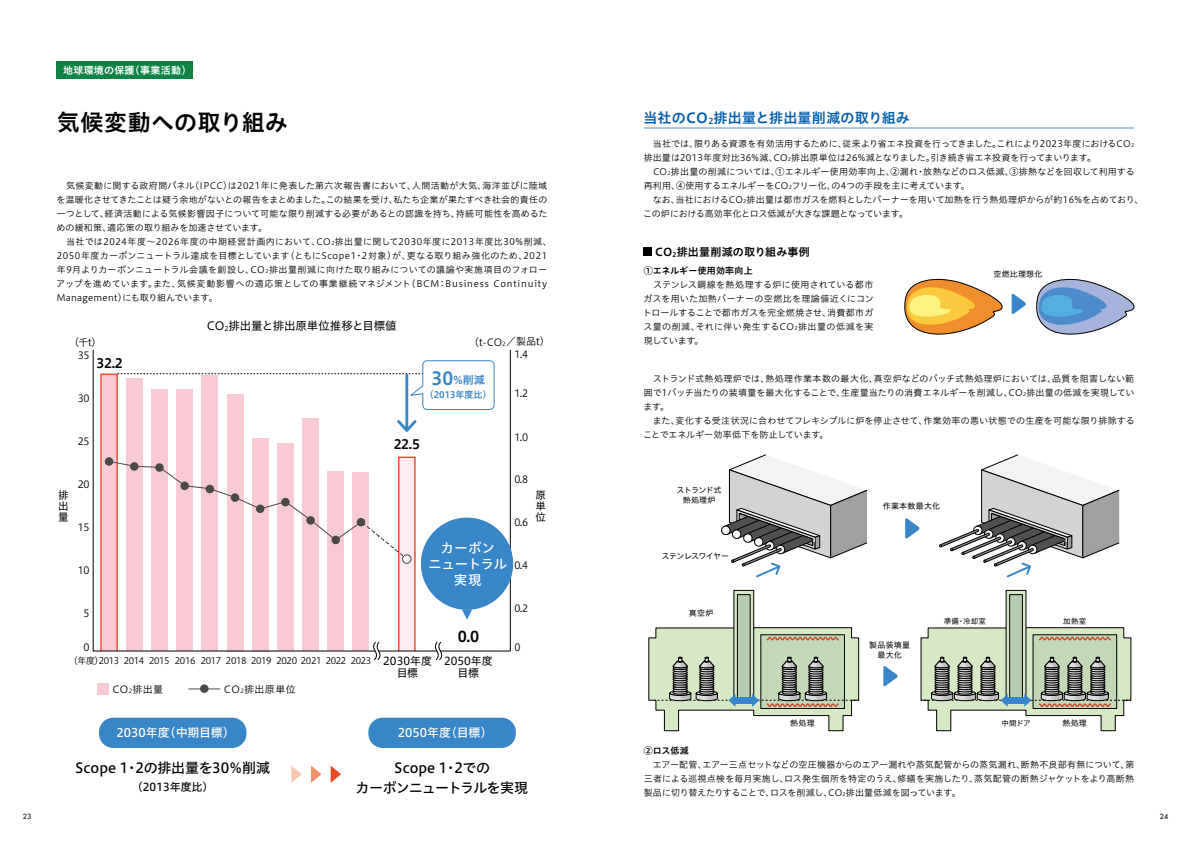
<style>
.page{position:relative;width:1191px;height:842px;background:#fff}
.page>*{position:absolute;margin:0;border:0;box-sizing:border-box;transform-origin:0 0}
.t1{font:23px "Hiragino UD Sans Std N W6";letter-spacing:.015em;color:#000}
.t2{font:15px "Hiragino UD Sans Std N W6";color:#000}
.t3{font:14px/20px "Hiragino UD Sans Std N W5";letter-spacing:-.02em;color:#000;text-align:center}
.t4{font:14px "Hiragino UD Sans Std N W6";letter-spacing:.015em;color:#005ead}
.t5{font:13.5px/16px "Hiragino UD Sans Std N W5";letter-spacing:-.01em;color:#fff;text-align:center}
.t6{font:13px "Hiragino UD Sans Std N W6";color:#000}
.t7{font:12px "Hiragino UD Sans Std N W5";color:#fff}
.t8{font:11.5px "Hiragino UD Sans Std N W4";letter-spacing:-.015em;color:#000}
.t9{font:11px "Hiragino UD Sans Std N W6";letter-spacing:.015em;color:#000}
.t10{font:11px/12px "Hiragino UD Sans Std N W4";color:#000;text-align:center}
.t11{font:11px "Hiragino UD Sans Std N W5";color:#000}
.t12{font:11px "Hiragino UD Sans Std N W6";color:#3885c7}
.t13{font:10.5px/11px "Hiragino UD Sans Std N W4";color:#000;text-align:justify}
.t14{font:10px "Hiragino UD Sans Std N W3";color:#000}
.t15{font:10px "Hiragino UD Sans Std N W6";letter-spacing:.03em;color:#fff}
.t16{font:9px/14px "Hiragino UD Sans Std N W3";letter-spacing:.015em;color:#000}
.t17{font:9px "Hiragino UD Sans Std N W3";letter-spacing:-.05em;color:#000}
.t18{font:9px "Hiragino UD Sans Std N W6";letter-spacing:.015em;color:#000}
.t19{font:9px "Hiragino UD Sans Std N W6";color:#3885c7}
.t20{font:8px/10px "Hiragino UD Sans Std N W4";letter-spacing:.03em;color:#000;text-align:center}
.t21{font:8px/10px "Hiragino UD Sans Std N W4";letter-spacing:-.045em;color:#000;text-align:center}
.t22{font:8px "Hiragino UD Sans Std N W4";letter-spacing:-.065em;color:#000}
.t23{font:7.5px "Hiragino UD Sans Std N W4";letter-spacing:.03em;color:#000}
.t24{font:500 7px "Futura Std";color:#000}
.s1{font-size:5.2px}
.s2{font-size:6.7px}
.s3{font-size:5.8px}
.s4{font-size:18px}
.s5{font-family:"Hiragino UD Sans Std N W4";font-size:11px}
.s6{font-size:8.2px}
.s7{font-size:6.4px}
</style>
<div class="page">
<svg style="left:904px;top:278px;width:230px;height:57px"></svg>
<svg style="left:905px;top:518px;width:14px;height:21px"></svg>
<div style="left:721px;top:526px;width:9px;height:9px;border:1px solid #000;border-radius:50%"></div>
<svg style="left:723px;top:454px;width:144px;height:124px"></svg>
<svg style="left:939px;top:454px;width:180px;height:124px"></svg>
<svg style="left:735px;top:592px;width:17px;height:35px"></svg>
<div style="left:733px;top:590px;width:21px;height:110px;border:1px solid #000"></div>
<svg style="left:883px;top:666px;width:15px;height:21px"></svg>
<div style="left:737px;top:595px;width:13px;height:105px;background:#b7cdae"></div>
<div style="left:737px;top:594px;width:13px;height:106px;border:1px solid #000"></div>
<svg style="left:648px;top:627px;width:211px;height:104px"></svg>
<svg style="left:1008px;top:592px;width:16px;height:35px"></svg>
<div style="left:1009px;top:595px;width:13px;height:105px;background:#b7cdae"></div>
<div style="left:1009px;top:594px;width:13px;height:106px;border:1px solid #000"></div>
<svg style="left:920px;top:627px;width:211px;height:104px"></svg>
<div style="left:99px;top:718px;width:147px;height:30px;background:#3885c7;border-radius:14px"></div>
<div style="left:368px;top:718px;width:148px;height:30px;background:#3885c7;border-radius:14px"></div>
<svg style="left:291px;top:766px;width:11px;height:17px"></svg>
<svg style="left:311px;top:765px;width:10px;height:18px"></svg>
<svg style="left:331px;top:766px;width:10px;height:17px"></svg>
<svg style="left:93px;top:349px;width:418px;height:302px"></svg>
<svg style="left:108px;top:460px;width:300px;height:100px"></svg>
<div style="left:105px;top:457px;width:8px;height:9px;background:#4c4948;border-radius:50%"></div>
<div style="left:130px;top:462px;width:8px;height:9px;background:#4c4948;border-radius:50%"></div>
<div style="left:155px;top:463px;width:9px;height:9px;background:#4c4948;border-radius:50%"></div>
<div style="left:180px;top:481px;width:9px;height:9px;background:#4c4948;border-radius:50%"></div>
<div style="left:206px;top:485px;width:8px;height:8px;background:#4c4948;border-radius:50%"></div>
<div style="left:231px;top:493px;width:8px;height:9px;background:#4c4948;border-radius:50%"></div>
<div style="left:256px;top:504px;width:8px;height:9px;background:#4c4948;border-radius:50%"></div>
<div style="left:281px;top:498px;width:9px;height:8px;background:#4c4948;border-radius:50%"></div>
<div style="left:306px;top:516px;width:9px;height:9px;background:#4c4948;border-radius:50%"></div>
<div style="left:331px;top:536px;width:9px;height:8px;background:#4c4948;border-radius:50%"></div>
<div style="left:357px;top:518px;width:8px;height:8px;background:#4c4948;border-radius:50%"></div>
<div style="left:402px;top:555px;width:9px;height:8px;background:#fff;border-radius:50%"></div>
<div style="left:402px;top:554px;width:9px;height:10px;border:1px solid #4c4948;border-radius:50%"></div>
<div style="left:97px;top:683px;width:11px;height:11px;background:#f8cad3"></div>
<hr style="left:189px;top:688px;width:31px;height:1px;background:#4c4948">
<div style="left:200px;top:684px;width:8px;height:9px;background:#4c4948;border-radius:50%"></div>
<svg style="left:118px;top:360px;width:376px;height:50px"></svg>
<svg style="left:373px;top:642px;width:7px;height:18px"></svg>
<svg style="left:435px;top:642px;width:7px;height:18px"></svg>
<hr style="left:510px;top:350px;width:1px;height:301px;background:#000">
<div style="left:421px;top:518px;width:92px;height:92px;background:#3885c7;border-radius:50%"></div>
<svg style="left:462px;top:609px;width:10px;height:11px"></svg>
<div style="left:57px;top:62px;width:136px;height:17px;background:#0f8344"></div>
<hr style="left:643px;top:128px;width:491px;height:1px;background:#3885c7">
<div style="left:643px;top:248px;width:9px;height:8px;background:#000"></div>
<p class="t15" style="left:63px;top:63px;width:130px">地球環境の保護（事業活動）</p>
<h1 class="t1" style="left:57px;top:105px;width:233px">気候変動への取り組み</h1>
<p class="t16" style="left:56px;top:178px;width:497px">　気候変動に関する政府間パネル（IPCC）は2021年に発表した第六次報告書において、人間活動が大気、海洋並びに陸域を温暖化させてきたことは疑う余地がないとの報告をまとめました。この結果を受け、私たち企業が果たすべき社会的責任の一つとして、経済活動による気候影響因子について可能な限り削減する必要があるとの認識を持ち、持続可能性を高めるための緩和策、適応策の取り組みを加速させています。<br>　当社では2024年度～2026年度の中期経営計画内において、CO<span class="s1">2</span>排出量に関して2030年度に2013年度比30%削減、2050年度カーボンニュートラル達成を目標としています(ともにScope1・2対象)が、更なる取り組み強化のため、2021年9月よりカーボンニュートラル会議を創設し、CO<span class="s1">2</span>排出量削減に向けた取り組みについての議論や実施項目のフォローアップを進めています。また、気候変動影響への適応策としての事業継続マネジメント(BCM：Business Continuity Management)にも取り組んでいます。</p>
<p class="t8" style="left:207px;top:317px;width:191px">CO<span class="s2">2</span>排出量と排出原単位推移と目標値</p>
<p class="t14" style="left:69px;top:334px;width:34px">（千t）</p>
<p class="t14" style="left:469px;top:334px;width:82px">（t-CO<span class="s3">2</span>／製品t）</p>
<p class="t14" style="left:78px;top:348px;width:13px">35</p>
<h3 class="t6" style="left:97px;top:353px;width:28px">32.2</h3>
<p class="t14" style="left:514px;top:347px;width:15px">1.4</p>
<p class="t14" style="left:78px;top:391px;width:13px">30</p>
<p class="t12" style="left:431px;top:372px;width:55px"><span class="s4">30</span>%削減</p>
<p class="t19" style="left:425px;top:388px;width:68px">（2013年度比）</p>
<p class="t14" style="left:514px;top:385px;width:15px">1.2</p>
<p class="t14" style="left:78px;top:434px;width:13px">25</p>
<h3 class="t6" style="left:394px;top:434px;width:28px">22.5</h3>
<p class="t14" style="left:514px;top:429px;width:15px">1.0</p>
<p class="t14" style="left:78px;top:477px;width:13px">20</p>
<p class="t14" style="left:514px;top:472px;width:15px">0.8</p>
<p class="t13" style="left:58px;top:489px;width:12px">排出量</p>
<p class="t13" style="left:535px;top:489px;width:11px">原単位</p>
<p class="t14" style="left:514px;top:515px;width:15px">0.6</p>
<p class="t14" style="left:514px;top:558px;width:15px">0.4</p>
<p class="t14" style="left:78px;top:520px;width:13px">15</p>
<h3 class="t5" style="left:428px;top:539px;width:80px">カーボン<br>ニュートラル実現</h3>
<p class="t14" style="left:78px;top:563px;width:13px">10</p>
<p class="t14" style="left:83px;top:606px;width:8px">5</p>
<p class="t14" style="left:514px;top:601px;width:15px">0.2</p>
<p class="t14" style="left:83px;top:639px;width:8px">0</p>
<h2 class="t2" style="left:458px;top:624px;width:23px">0.0</h2>
<p class="t14" style="left:514px;top:639px;width:8px">0</p>
<p class="t17" style="left:69px;top:654px;width:364px">（年度）2013 2014 2015 2016 2017 2018 2019 2020 2021 2022 2023 <span class="s5">2030年度</span></p>
<p class="t10" style="left:397px;top:667px;width:23px">目標</p>
<p class="t10" style="left:444px;top:655px;width:50px">2050年度目標</p>
<p class="t14" style="left:112px;top:681px;width:52px">CO<span class="s3">2</span>排出量</p>
<p class="t14" style="left:224px;top:681px;width:73px">CO<span class="s3">2</span>排出原単位</p>
<h3 class="t7" style="left:117px;top:723px;width:120px">2030年度（中期目標）</h3>
<h3 class="t3" style="left:75px;top:756px;width:196px">Scope 1・2の排出量を30％削減</h3>
<p class="t11" style="left:132px;top:778px;width:83px">（2013年度比）</p>
<h3 class="t7" style="left:398px;top:723px;width:96px">2050年度（目標）</h3>
<h3 class="t3" style="left:355px;top:756px;width:174px">Scope 1・2での<br>カーボンニュートラルを実現</h3>
<h3 class="t4" style="left:643px;top:107px;width:268px">当社のCO<span class="s6">2</span>排出量と排出量削減の取り組み</h3>
<p class="t16" style="left:643px;top:136px;width:502px">　当社では、限りある資源を有効活用するために、従来より省エネ投資を行ってきました。これにより2023年度におけるCO<span class="s1">2</span>排出量は2013年度対比36%減、CO<span class="s1">2</span>排出原単位は26%減となりました。引き続き省エネ投資を行ってまいります。<br>　CO<span class="s1">2</span>排出量の削減については、①エネルギー使用効率向上、②漏れ・放熱などのロス低減、③排熱などを回収して利用する再利用、④使用するエネルギーをCO<span class="s1">2</span>フリー化、の4つの手段を主に考えています。<br>　なお、当社におけるCO<span class="s1">2</span>排出量は都市ガスを燃料としたバーナーを用いて加熱を行う熱処理炉からが約16%を占めており、この炉における高効率化とロス低減が大きな課題となっています。</p>
<p class="t9" style="left:655px;top:244px;width:156px">CO<span class="s7">2</span>排出量削減の取り組み事例</p>
<p class="t18" style="left:643px;top:264px;width:111px">①エネルギー使用効率向上</p>
<p class="t16" style="left:643px;top:277px;width:232px;text-align:justify">　ステンレス鋼線を熱処理する炉に使用されている都市ガスを用いた加熱バーナーの空燃比を理論値近くにコントロールすることで都市ガスを完全燃焼させ、消費都市ガス量の削減、それに伴い発生するCO<span class="s1">2</span>排出量の低減を実現しています。</p>
<p class="t20" style="left:993px;top:268px;width:50px">空燃比理想化</p>
<p class="t16" style="left:643px;top:371px;width:493px">　ストランド式熱処理炉では、熱処理作業本数の最大化、真空炉などのバッチ式熱処理炉においては、品質を阻害しない範囲で1バッチ当たりの装填量を最大化することで、生産量当たりの消費エネルギーを削減し、CO<span class="s1">2</span>排出量の低減を実現しています。<br>　また、変化する受注状況に合わせてフレキシブルに炉を停止させて、作業効率の悪い状態での生産を可能な限り排除することでエネルギー効率低下を防止しています。</p>
<p class="t21" style="left:676px;top:485px;width:46px">ストランド式熱処理炉</p>
<p class="t22" style="left:661px;top:550px;width:69px">ステンレスワイヤー</p>
<p class="t20" style="left:689px;top:608px;width:26px">真空炉</p>
<p class="t20" style="left:882px;top:501px;width:59px">作業本数最大化</p>
<p class="t20" style="left:869px;top:639px;width:42px">製品装填量最大化</p>
<p class="t23" style="left:943px;top:615px;width:44px">準備・冷却室</p>
<p class="t23" style="left:1063px;top:615px;width:24px">加熱室</p>
<p class="t20" style="left:790px;top:717px;width:26px">熱処理</p>
<p class="t23" style="left:1001px;top:717px;width:31px">中間ドア</p>
<p class="t20" style="left:1062px;top:717px;width:26px">熱処理</p>
<p class="t18" style="left:643px;top:743px;width:46px">②ロス低減</p>
<p class="t16" style="left:643px;top:757px;width:492px;text-align:justify">　エアー配管、エアー三点セットなどの空圧機器からのエアー漏れや蒸気配管からの蒸気漏れ、断熱不良部有無について、第三者による巡視点検を毎月実施し、ロス発生個所を特定のうえ、修繕を実施したり、蒸気配管の断熱ジャケットをより高断熱製品に切り替えたりすることで、ロスを削減し、CO<span class="s1">2</span>排出量低減を図っています。</p>
<p class="t24" style="left:23px;top:812px;width:10px">23</p>
<p class="t24" style="left:1159px;top:812px;width:10px">24</p>
</div>
